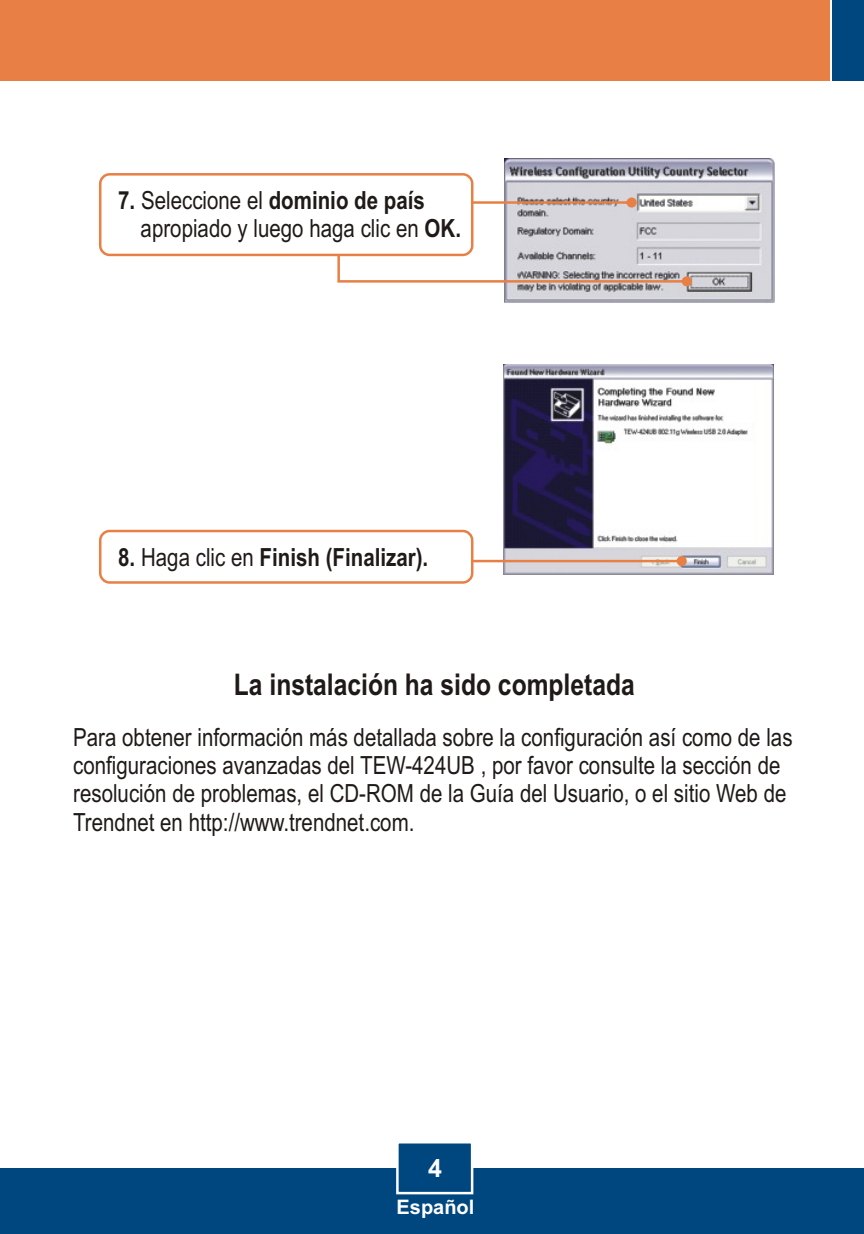
<style>
.page{position:relative;width:864px;height:1234px;background:#fff}
.page>*{position:absolute;margin:0;border:0;box-sizing:border-box;transform-origin:0 0}
.t1{font:700 30px "Arial Narrow";color:#1f1a17}
.t2{font:25px/28.2px "Arial Narrow";color:#1f1a17}
.t3{font:700 25px "Arial Narrow";color:#1f1a17}
.t4{font:700 25px "Arial";color:#fff}
.t5{font:700 20px "Arial";color:#fff}
.s1{font-weight:700}
.s2{font-weight:400}
</style>
<div class="page">
<div style="left:0;top:1168px;width:863px;height:66px;background:#004780"></div>
<div style="left:0;top:0;width:829px;height:81px;background:#e88045"></div>
<div style="left:832px;top:0;width:31px;height:81px;background:#004780"></div>
<svg style="left:396px;top:1143px;width:78px;height:52px"></svg>
<img style="left:504px;top:159px;width:270px;height:144px">
<svg style="left:337px;top:238px;width:355px;height:48px"></svg>
<svg style="left:473px;top:197px;width:163px;height:10px;background:#ceb0a2"></svg>
<div style="left:99px;top:173px;width:374px;height:83px;background:#fff;border:3px solid #e88045;border-radius:9px"></div>
<img style="left:503px;top:364px;width:270px;height:210px">
<svg style="left:473px;top:556px;width:213px;height:10px;background:#e0c3b5"></svg>
<div style="left:99px;top:530px;width:374px;height:54px;background:#fff;border:3px solid #e88045;border-radius:9px"></div>
<p class="t2" style="left:141px;top:188px;width:322px;text-indent:-22px"><span class="s1">7.</span> Seleccione el <span class="s1">dominio de país </span>apropiado y luego haga clic en <span class="s1">OK.</span></p>
<p class="t3" style="left:118px;top:548px;width:311px">8. <span class="s2">Haga clic en</span> Finish (Finalizar).</p>
<p class="t1" style="left:234px;top:673px;width:402px">La instalación ha sido completada</p>
<p class="t2" style="left:73px;top:725px;width:721px">Para obtener información más detallada sobre la configuración así como de las configuraciones avanzadas del TEW-424UB , por favor consulte la sección de resolución de problemas, el CD-ROM de la Guía del Usuario, o el sitio Web de Trendnet en http://www.trendnet.com.</p>
<p class="t4" style="left:428px;top:1158px;width:15px">4</p>
<p class="t5" style="left:396px;top:1199px;width:79px">Español</p>
</div>
